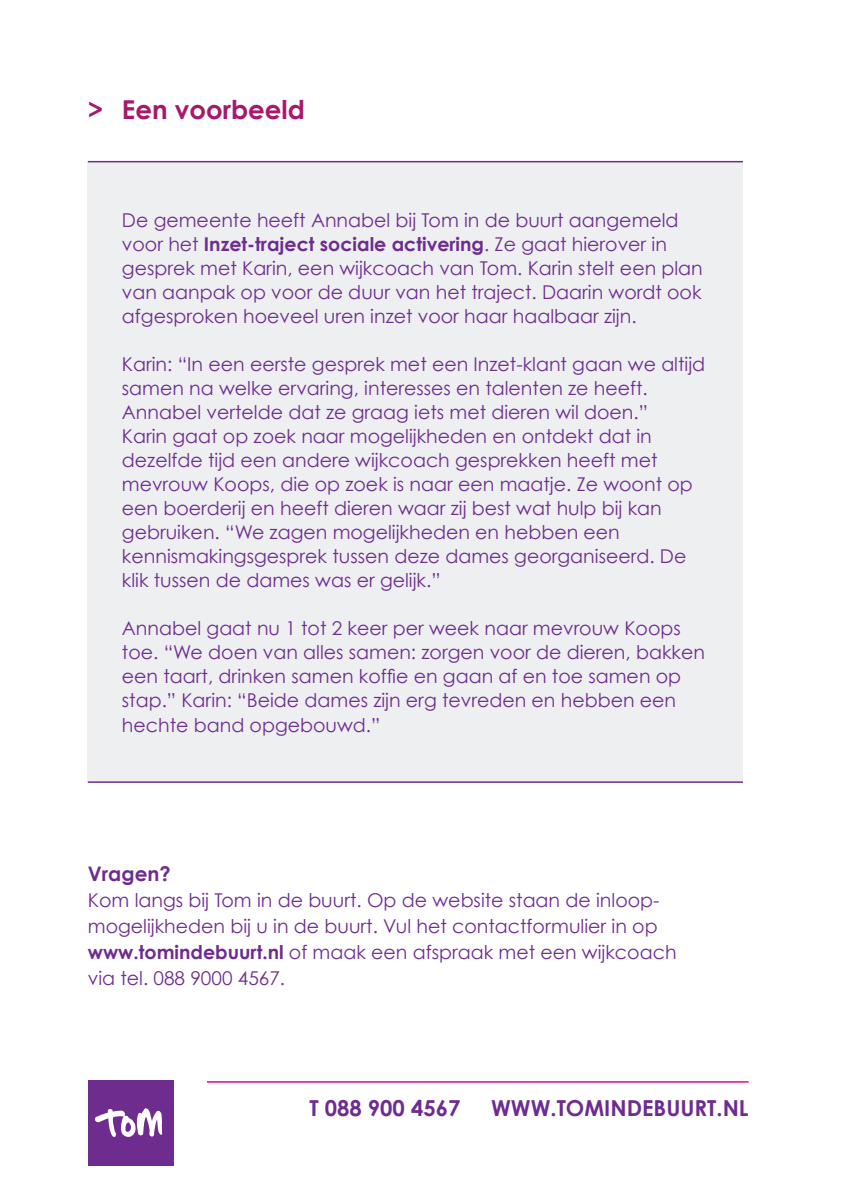
<style>
.page{position:relative;width:845px;height:1197px;background:#fff}
.page>*{position:absolute;margin:0;border:0;box-sizing:border-box;transform-origin:0 0}
.t1{font:700 26px "Century Gothic";color:#a8176c}
.t2{font:700 22px "Century Gothic";color:#6e2c8f}
.t3{font:700 20px "Century Gothic";color:#6e2c8f}
.t4{font:19px/24px "Century Gothic";color:#6e2c8f}
.s1{font-weight:700}
</style>
<div class="page">
<div style="left:88px;top:1080px;width:85px;height:85px;background:#6e2c8f"></div>
<svg style="left:95px;top:1108px;width:67px;height:28px"></svg>
<hr style="left:207px;top:1080px;width:541px;height:2px;background:#ed028c">
<div style="left:88px;top:162px;width:655px;height:620px;background:#edeff1"></div>
<hr style="left:88px;top:781px;width:655px;height:1px;background:#6e2c8f">
<hr style="left:88px;top:161px;width:655px;height:1px;background:#6e2c8f">
<h1 class="t1" style="left:88px;top:93px;width:219px">&gt; Een voorbeeld</h1>
<p class="t4" style="left:122px;top:208px;width:582px">De gemeente heeft Annabel bij Tom in de buurt aangemeld voor het <span class="s1">Inzet-traject sociale activering</span>. Ze gaat hierover in gesprek met Karin, een wijkcoach van Tom. Karin stelt een plan van aanpak op voor de duur van het traject. Daarin wordt ook afgesproken hoeveel uren inzet voor haar haalbaar zijn.</p>
<p class="t4" style="left:122px;top:352px;width:585px">Karin: “In een eerste gesprek met een Inzet-klant gaan we altijd samen na welke ervaring, interesses en talenten ze heeft.<br>Annabel vertelde dat ze graag iets met dieren wil doen.”<br>Karin gaat op zoek naar mogelijkheden en ontdekt dat in dezelfde tijd een andere wijkcoach gesprekken heeft met mevrouw Koops, die op zoek is naar een maatje. Ze woont op een boerderij en heeft dieren waar zij best wat hulp bij kan gebruiken. “We zagen mogelijkheden en hebben een kennismakingsgesprek tussen deze dames georganiseerd. De klik tussen de dames was er gelijk.”</p>
<p class="t4" style="left:122px;top:616px;width:584px">Annabel gaat nu 1 tot 2 keer per week naar mevrouw Koops toe. “We doen van alles samen: zorgen voor de dieren, bakken een taart, drinken samen koffie en gaan af en toe samen op stap.” Karin: “Beide dames zijn erg tevreden en hebben een hechte band opgebouwd.”</p>
<p class="t3" style="left:88px;top:861px;width:84px">Vragen?</p>
<p class="t4" style="left:88px;top:887px;width:590px;line-height:26px">Kom langs bij Tom in de buurt. Op de website staan de inloop&shy;mogelijkheden bij u in de buurt. Vul het contactformulier in op <span class="s1">www.tomindebuurt.nl</span> of maak een afspraak met een wijkcoach via tel. 088 9000 4567.</p>
<p class="t2" style="left:309px;top:1093px;width:152px">T 088 900 4567</p>
<p class="t2" style="left:491px;top:1093px;width:259px">WWW.TOMINDEBUURT.NL</p>
</div>
